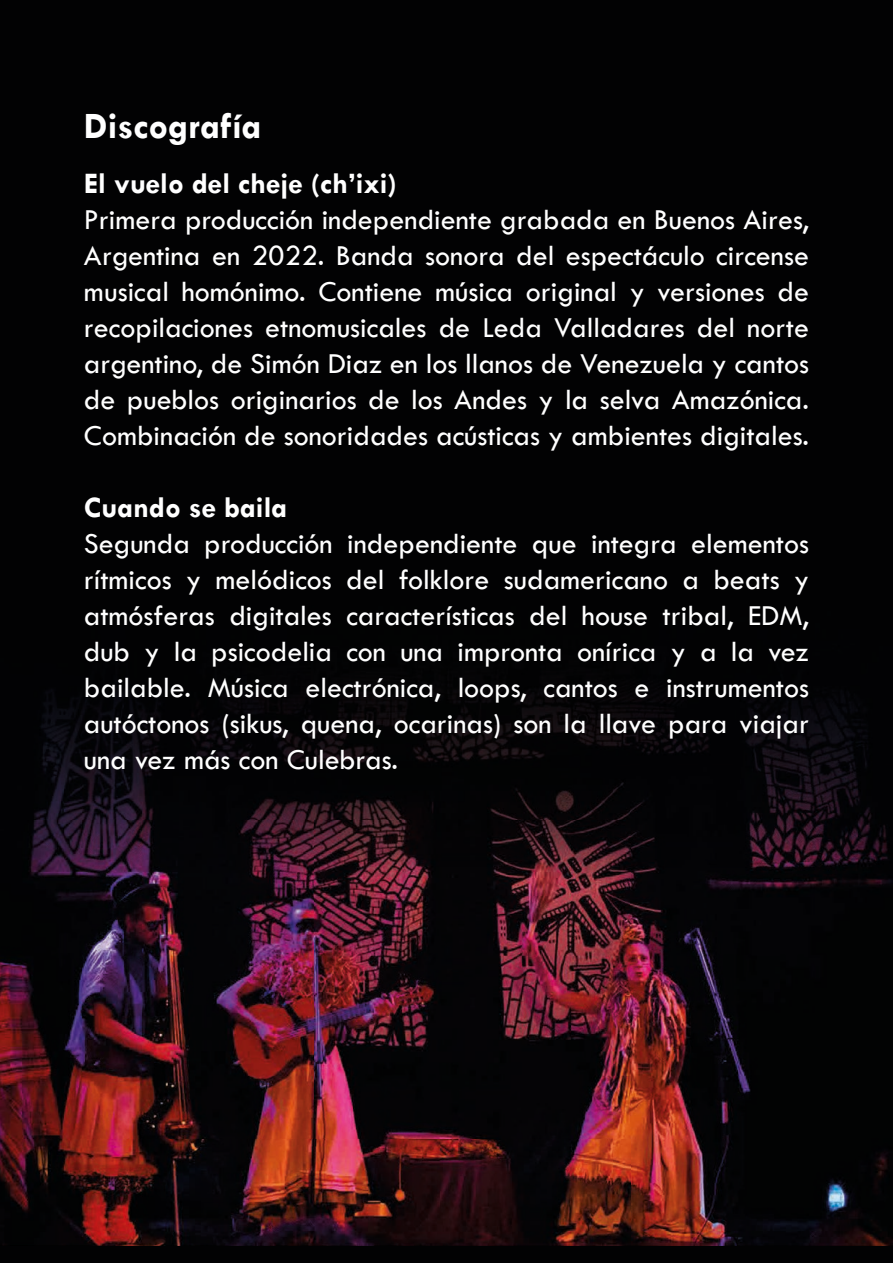
<style>
.page{position:relative;width:893px;height:1263px;background:#fff}
.page>*{position:absolute;margin:0;border:0;box-sizing:border-box;transform-origin:0 0}
.t1{font:700 37.5px "Tw Cen";color:#fff}
.t2{font:30px/36px "Tw Cen";color:#fff;text-align:justify}
.t3{font:700 30px "Tw Cen";color:#fff}
</style>
<div class="page">
<img style="left:0;top:0;width:893px;height:1263px">
<p class="t1" style="left:84px;top:103px;width:179px">Discografía</p>
<p class="t3" style="left:84px;top:166px;width:314px">El vuelo del cheje (ch’ixi)</p>
<p class="t2" style="left:84px;top:202px;width:727px">Primera producción independiente grabada en Buenos Aires, Argentina en 2022. Banda sonora del espectáculo circense musical homónimo. Contiene música original y versiones de recopilaciones etnomusicales de Leda Valladares del norte argentino, de Simón Diaz en los llanos de Venezuela y cantos de pueblos originarios de los Andes y la selva Amazónica.<br>Combinación de sonoridades acústicas y ambientes digitales.</p>
<p class="t3" style="left:84px;top:490px;width:205px">Cuando se baila</p>
<p class="t2" style="left:84px;top:526px;width:727px">Segunda producción independiente que integra elementos rítmicos y melódicos del folklore sudamericano a beats y atmósferas digitales características del house tribal, EDM, dub y la psicodelia con una impronta onírica y a la vez bailable. Música electrónica, loops, cantos e instrumentos autóctonos (sikus, quena, ocarinas) son la llave para viajar una vez más con Culebras.</p>
</div>
